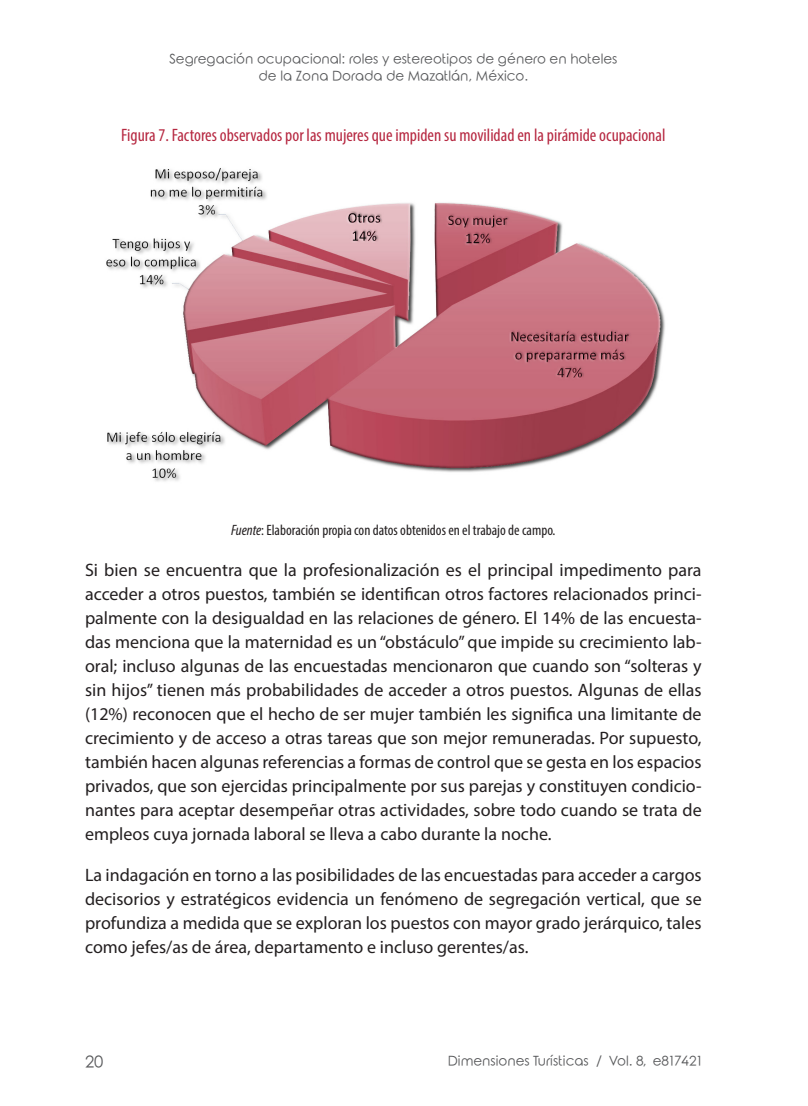
<style>
.page{position:relative;width:808px;height:1106px;background:#fff}
.page>*{position:absolute;margin:0;border:0;box-sizing:border-box;transform-origin:0 0}
.Texto{font:18px/24px "Myriad Pro";color:#231f20;text-align:justify}
.FIGURA_o_CUADRO{font:condensed 18px "Myriad Pro";color:#b62841}
.t1{font:16.5px "Rounded Elegance";color:#57585a}
.Fuente{font:condensed 15px "Myriad Pro";color:#231f20}
.t2{font:13.5px/16.2px "Rounded Elegance";color:#57585a;text-align:center}
.s1{font-style:italic}
</style>
<div class="page">
<img style="left:106px;top:168px;width:559px;height:314px">
<p class="t2" style="left:169px;top:53px;width:450px">Segregación ocupacional: roles y estereotipos de género en hoteles de la Zona Dorada de Mazatlán, México.</p>
<p class="FIGURA_o_CUADRO" style="left:121px;top:124px;width:546px">Figura 7. Factores observados por las mujeres que impiden su movilidad en la pirámide ocupacional</p>
<p class="Fuente" style="left:231px;top:521px;width:326px"><span class="s1">Fuente</span>: Elaboración propia con datos obtenidos en el trabajo de campo.</p>
<p class="Texto" style="left:85px;top:557px;width:618px">Si bien se encuentra que la profesionalización es el principal impedimento para acceder a otros puestos, también se identifican otros factores relacionados princi&shy;palmente con la desigualdad en las relaciones de género. El 14% de las encuesta&shy;das menciona que la maternidad es un “obstáculo” que impide su crecimiento lab&shy;oral; incluso algunas de las encuestadas mencionaron que cuando son “solteras y sin hijos” tienen más probabilidades de acceder a otros puestos. Algunas de ellas (12%) reconocen que el hecho de ser mujer también les significa una limitante de crecimiento y de acceso a otras tareas que son mejor remuneradas. Por supuesto, también hacen algunas referencias a formas de control que se gesta en los espacios privados, que son ejercidas principalmente por sus parejas y constituyen condicio&shy;nantes para aceptar desempeñar otras actividades, sobre todo cuando se trata de empleos cuya jornada laboral se lleva a cabo durante la noche.</p>
<p class="Texto" style="left:85px;top:862px;width:618px">La indagación en torno a las posibilidades de las encuestadas para acceder a cargos decisorios y estratégicos evidencia un fenómeno de segregación vertical, que se profundiza a medida que se exploran los puestos con mayor grado jerárquico, tales como jefes/as de área, departamento e incluso gerentes/as.</p>
<p class="t1" style="left:85px;top:1052px;width:20px">20</p>
<p class="t2" style="left:448px;top:1054px;width:255px">Dimensiones Turísticas / Vol. 8, e817421</p>
</div>
